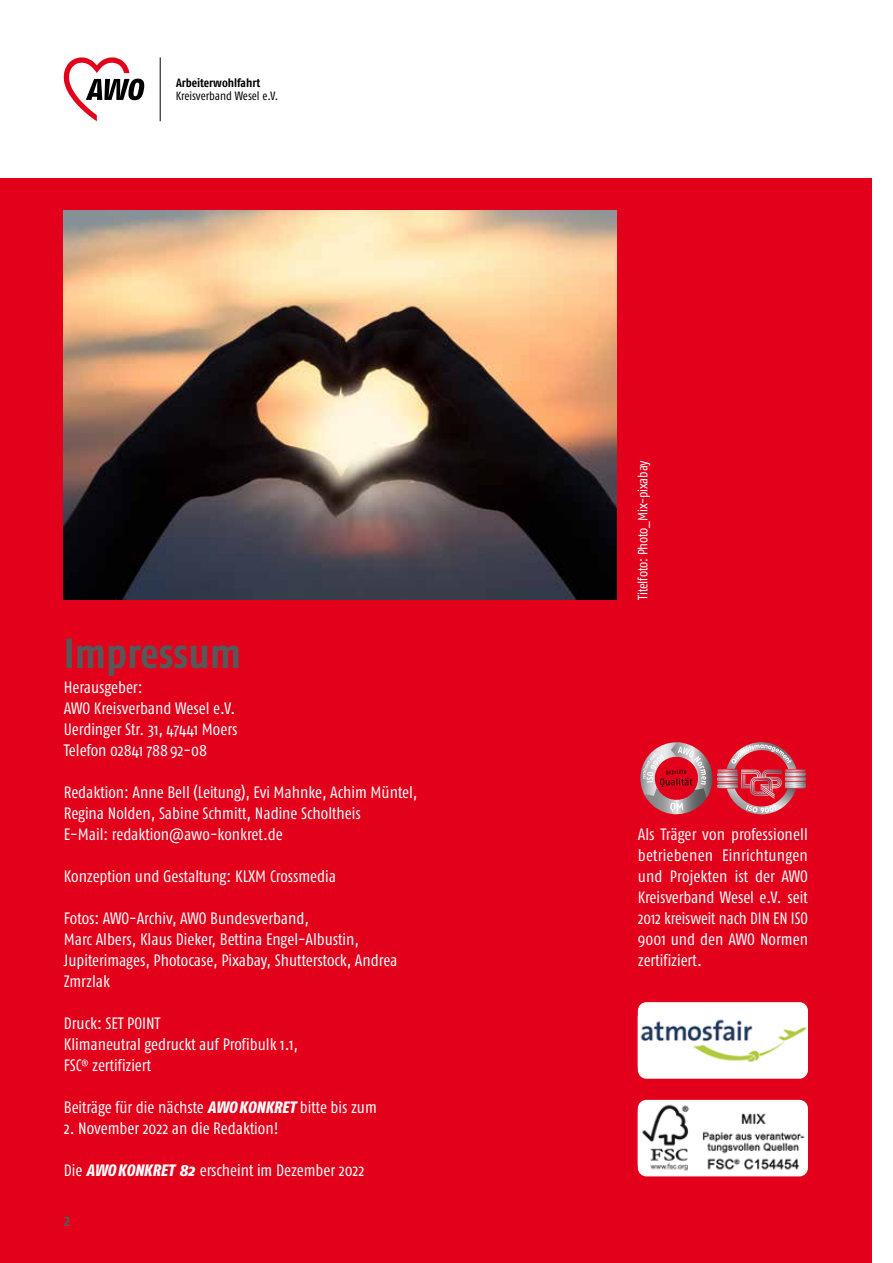
<style>
.page{position:relative;width:893px;height:1263px;background:#fff}
.page>*{position:absolute;margin:0;border:0;box-sizing:border-box;transform-origin:0 0}
.t1{font:700 42px "Fago Co";color:#58585a}
.t2{font:16.5px/21px "Fago Co";color:#fff}
.t3{font:700 16.5px "Fago Co";color:#58585a}
.t4{font:13.5px "Fago Co";letter-spacing:-.015em;color:#fff}
.t5{font:12px "Fago Co";color:#000}
.t6{font:700 12px "Fago Co";color:#000}
.s1{font-weight:800;font-style:italic}
</style>
<div class="page">
<div style="left:0;top:179px;width:872px;height:1084px;background:#e2001a"></div>
<img style="left:64px;top:210px;width:553px;height:390px">
<svg style="left:640px;top:742px;width:165px;height:73px"></svg>
<div style="left:638px;top:1002px;width:170px;height:77px;background:#fff;border-radius:9px"></div>
<img style="left:638px;top:1008px;width:170px;height:67px">
<div style="left:638px;top:1100px;width:170px;height:76px;background:#fff;border-radius:9px"></div>
<img style="left:638px;top:1103px;width:170px;height:70px">
<svg style="left:64px;top:57px;width:80px;height:64px"></svg>
<hr style="left:160px;top:57px;width:1px;height:64px;background:#000">
<p class="t6" style="left:176px;top:76px;width:86px">Arbeiterwohlfahrt</p>
<p class="t5" style="left:176px;top:89px;width:104px">Kreisverband Wesel e.V.</p>
<h1 class="t1" style="left:64px;top:629px;width:179px">Impressum</h1>
<p class="t2" style="left:64px;top:677px;width:175px">Herausgeber:<br>AWO Kreisverband Wesel e.V.<br>Uerdinger Str. 31, 47441 Moers<br>Telefon 02841 788 92-08</p>
<p class="t2" style="left:64px;top:782px;width:355px">Redaktion: Anne Bell (Leitung), Evi Mahnke, Achim Müntel,<br>Regina Nolden, Sabine Schmitt, Nadine Scholtheis<br>E-Mail: redaktion@awo-konkret.de</p>
<p class="t2" style="left:64px;top:866px;width:274px">Konzeption und Gestaltung: KLXM Crossmedia</p>
<p class="t2" style="left:64px;top:908px;width:335px">Fotos: AWO-Archiv, AWO Bundesverband,<br>Marc Albers, Klaus Dieker, Bettina Engel-Albustin, Jupiterimages, Photocase, Pixabay, Shutterstock, Andrea Zmrzlak</p>
<p class="t2" style="left:64px;top:1013px;width:236px">Druck: SET POINT<br>Klimaneutral gedruckt auf Profibulk 1.1,<br>FSC<sup>®</sup> zertifiziert</p>
<p class="t2" style="left:64px;top:1097px;width:315px">Beiträge für die nächste <span class="s1">AWOKONKRET</span> bitte bis zum</p>
<p class="t2" style="left:64px;top:1118px;width:216px">2. November 2022 an die Redaktion!</p>
<p class="t2" style="left:64px;top:1160px;width:302px">Die <span class="s1">AWOKONKRET 82</span> erscheint im Dezember 2022</p>
<p class="t3" style="left:64px;top:1211px;width:8px">2</p>
<p class="t4" style="left:635px;top:600px;width:141px;rotate:-90deg">Titelfoto: Photo_Mix-pixabay</p>
<p class="t2" style="left:638px;top:824px;width:172px;text-align:justify">Als Träger von professionell betriebenen Einrichtungen und Projekten ist der AWO Kreisverband Wesel e.V. seit 2012 kreisweit nach DIN EN ISO 9001 und den AWO Normen zertifiziert.</p>
</div>
